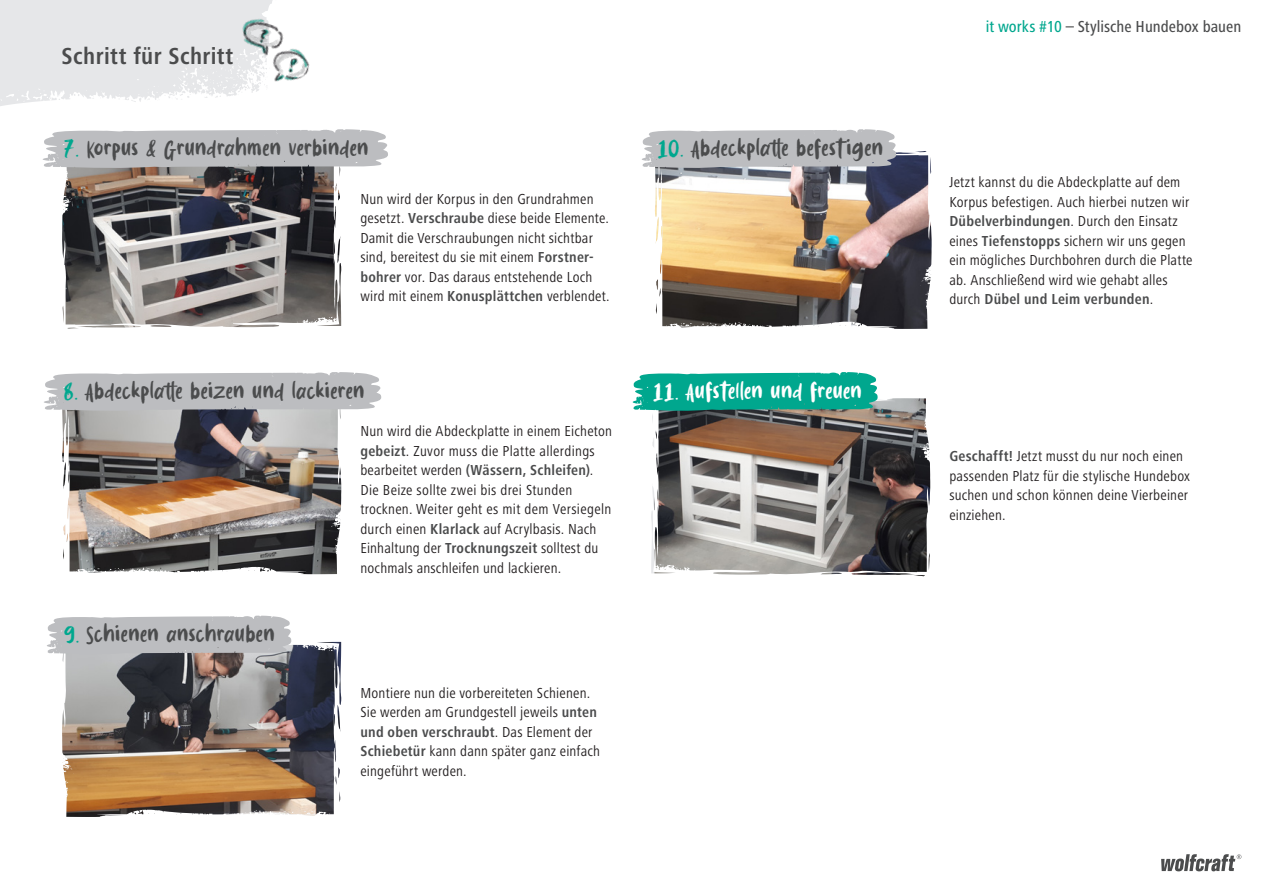
<style>
.page{position:relative;width:1263px;height:893px;background:#fff}
.page>*{position:absolute;margin:0;border:0;box-sizing:border-box;transform-origin:0 0}
.t1{font:700 condensed 24px "Frutiger Next LTW1 G";letter-spacing:.015em;color:#4b4c4d}
.t2{font:18px "Burnfolk Alt";letter-spacing:.02em;color:#4b4c4d}
.t3{font:18px "Burnfolk Alt";letter-spacing:.02em;color:#fff}
.t4{font:500 condensed 16.5px "Frutiger Next LTW1 G";color:#4b4c4d}
.t5{font:condensed 15px/19.5px "Frutiger Next LTW1 G";letter-spacing:.015em;color:#231f20}
.s1{color:#00a78e}
.s2{font-weight:700;color:#4b4c4d}
</style>
<div class="page">
<svg style="left:1161px;top:854px;width:80px;height:17px"></svg>
<svg style="left:0;top:0;width:217px;height:106px;background:#e8e9eb"></svg>
<img style="left:217px;top:0;width:93px;height:97px">
<svg style="left:67px;top:169px;width:274px;height:160px;background:#726e6f"></svg>
<img style="left:62px;top:169px;width:75px;height:156px">
<img style="left:62px;top:411px;width:279px;height:163px">
<svg style="left:651px;top:398px;width:279px;height:178px;background:#847c78"></svg>
<img style="left:880px;top:398px;width:25px;height:8px">
<img style="left:65px;top:641px;width:276px;height:176px">
<img style="left:62px;top:655px;width:180px;height:128px">
<img style="left:655px;top:155px;width:277px;height:174px">
<img style="left:899px;top:151px;width:28px;height:11px">
<svg style="left:42px;top:129px;width:346px;height:40px;background:#bebec1"></svg>
<svg style="left:642px;top:129px;width:257px;height:40px;background:#bcbec1"></svg>
<svg style="left:44px;top:372px;width:338px;height:39px;background:#bfc0c3"></svg>
<svg style="left:632px;top:372px;width:248px;height:39px;background:#17ab94"></svg>
<svg style="left:47px;top:616px;width:247px;height:39px;background:#bdbec0"></svg>
<p class="t1" style="left:62px;top:42px;width:173px">Schritt für Schritt</p>
<p class="t2" style="left:64px;top:136px;width:306px"><span class="s1">7.</span> Korpus &amp; Grundrahmen verbinden</p>
<p class="t2" style="left:658px;top:136px;width:227px"><span class="s1">10.</span> Abdeckplatte befestigen</p>
<p class="t5" style="left:360px;top:189px;width:251px">Nun wird der Korpus in den Grundrahmen gesetzt. <span class="s2">Verschraube</span> diese beide Elemente.<br>Damit die Verschraubungen nicht sichtbar sind, bereitest du sie mit einem <span class="s2">Forstner&shy;bohrer</span> vor. Das daraus entstehende Loch wird mit einem <span class="s2">Konusplättchen</span> verblendet.</p>
<p class="t2" style="left:64px;top:379px;width:302px"><span class="s1">8.</span> Abdeckplatte beizen und lackieren</p>
<p class="t3" style="left:653px;top:379px;width:211px">11. Aufstellen und freuen</p>
<p class="t2" style="left:64px;top:622px;width:212px"><span class="s1">9.</span> Schienen anschrauben</p>
<p class="t5" style="left:360px;top:421px;width:253px">Nun wird die Abdeckplatte in einem Eicheton <span class="s2">gebeizt</span>. Zuvor muss die Platte allerdings bearbeitet werden <span class="s2">(Wässern, Schleifen)</span>.<br>Die Beize sollte zwei bis drei Stunden trocknen. Weiter geht es mit dem Versiegeln durch einen <span class="s2">Klarlack</span> auf Acrylbasis. Nach Einhaltung der <span class="s2">Trocknungszeit</span> solltest du nochmals anschleifen und lackieren.</p>
<p class="t5" style="left:360px;top:683px;width:241px">Montiere nun die vorbereiteten Schienen.<br>Sie werden am Grundgestell jeweils <span class="s2">unten und oben verschraubt</span>. Das Element der <span class="s2">Schiebetür</span> kann dann später ganz einfach eingeführt werden.</p>
<p class="t4" style="left:986px;top:17px;width:257px"><span class="s1">it works #10</span> – Stylische Hundebox bauen</p>
<p class="t5" style="left:949px;top:172px;width:245px">Jetzt kannst du die Abdeckplatte auf dem Korpus befestigen. Auch hierbei nutzen wir <span class="s2">Dübelverbindungen</span>. Durch den Einsatz eines <span class="s2">Tiefenstopps</span> sichern wir uns gegen ein mögliches Durchbohren durch die Platte ab. Anschließend wird wie gehabt alles durch <span class="s2">Dübel und Leim verbunden</span>.</p>
<p class="t5" style="left:949px;top:447px;width:242px"><span class="s2">Geschafft!</span> Jetzt musst du nur noch einen passenden Platz für die stylische Hundebox suchen und schon können deine Vierbeiner einziehen.</p>
</div>
